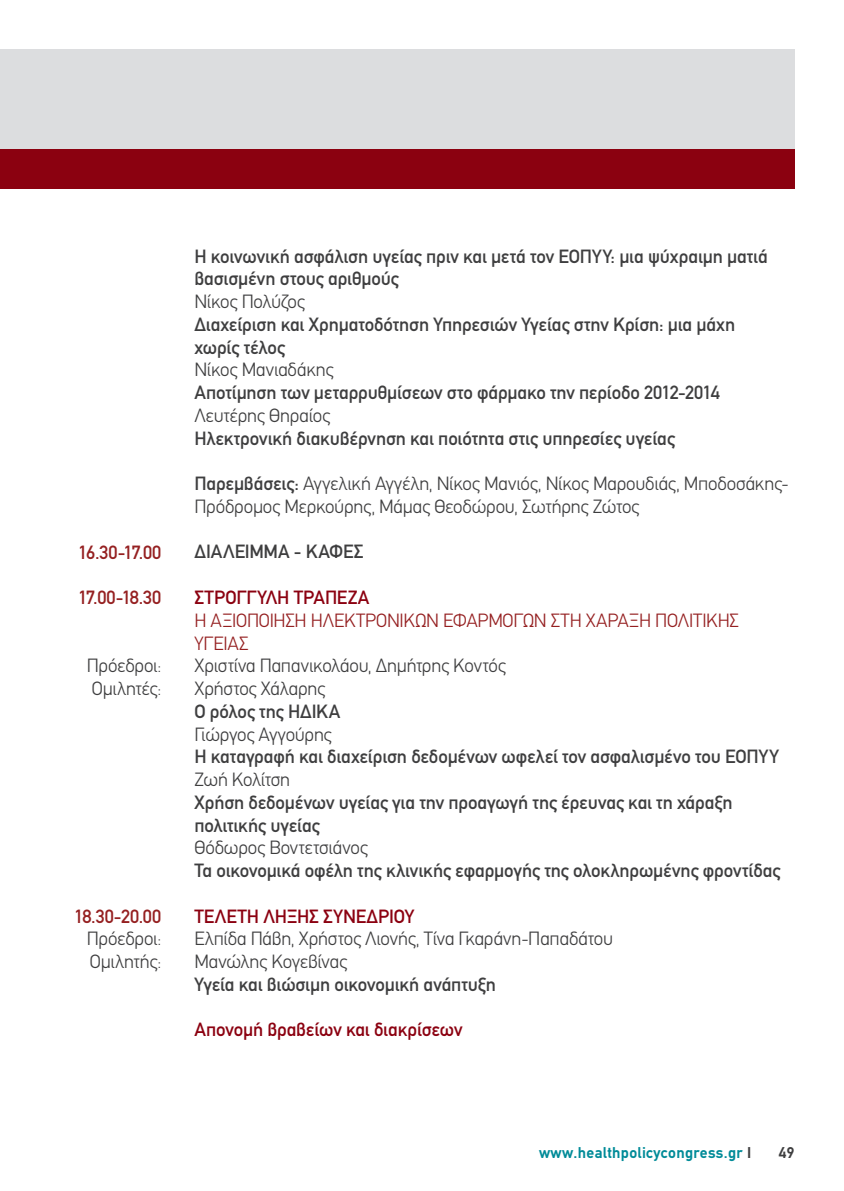
<style>
.page{position:relative;width:844px;height:1191px;background:#fff}
.page>*{position:absolute;margin:0;border:0;box-sizing:border-box;transform-origin:0 0}
.t1{font:500 19.25px/22.8px "PF Din Text";letter-spacing:-.005em;color:#3e3e3f}
.t2{font:300 19.25px/22.8px "PF Din Text";letter-spacing:-.01em;color:#3e3e3f}
.t3{font:500 19.25px "PF Din Text";letter-spacing:-.005em;color:#8b0110}
.t4{font:300 19.25px/22.8px "PF Din Text";letter-spacing:-.01em;color:#952021}
.t5{font:500 19.25px "PF Din Text";letter-spacing:-.005em;color:#952021}
.t6{font:700 15.75px "PF Din Text";letter-spacing:.02em;color:#008b98}
.t7{font:700 15.75px "PF Din Text";color:#3e3e3f}
.s1{font-weight:500}
.s2{color:#3e3e3f}
</style>
<div class="page">
<div style="left:0;top:50px;width:794px;height:99px;background:#dcdddf"></div>
<div style="left:0;top:149px;width:794px;height:40px;background:#8b0110"></div>
<p class="t5" style="left:79px;top:541px;width:84px">16.30-17.00</p>
<p class="t5" style="left:78px;top:586px;width:84px">17.00-18.30</p>
<p class="t2" style="left:87px;top:654px;width:76px">Πρόεδροι:<br>Ομιλητές:</p>
<p class="t5" style="left:75px;top:905px;width:88px">18.30-20.00</p>
<p class="t2" style="left:87px;top:927px;width:76px">Πρόεδροι:<br>Ομιλητής:</p>
<p class="t1" style="left:194px;top:245px;width:574px">Η κοινωνική ασφάλιση υγείας πριν και μετά τον ΕΟΠΥΥ: μια ψύχραιμη ματιά βασισμένη στους αριθμούς</p>
<p class="t2" style="left:194px;top:290px;width:112px">Νίκος Πολύζος</p>
<p class="t1" style="left:194px;top:313px;width:542px">Διαχείριση και Χρηματοδότηση Υπηρεσιών Υγείας στην Κρίση: μια μάχη χωρίς τέλος</p>
<p class="t2" style="left:194px;top:358px;width:141px">Νίκος Μανιαδάκης</p>
<p class="t1" style="left:194px;top:381px;width:527px">Αποτίμηση των μεταρρυθμίσεων στο φάρμακο την περίοδο 2012-2014</p>
<p class="t2" style="left:194px;top:404px;width:137px">Λευτέρης Θηραίος</p>
<p class="t1" style="left:194px;top:427px;width:482px">Hλεκτρονική διακυβέρνηση και ποιότητα στις υπηρεσίες υγείας</p>
<p class="t2" style="left:194px;top:472px;width:595px"><span class="s1">Παρεμβάσεις:</span> Αγγελική Αγγέλη, Νίκος Μανιός, Νίκος Μαρουδιάς, Μποδοσάκης-<br>Πρόδρομος Μερκούρης, Μάμας Θεοδώρου, Σωτήρης Ζώτος</p>
<p class="t1" style="left:194px;top:540px;width:170px">ΔΙΑΛΕΙΜΜΑ - ΚΑΦΕΣ</p>
<p class="t3" style="left:194px;top:586px;width:176px">ΣΤΡΟΓΓΥΛΗ ΤΡΑΠΕΖΑ</p>
<p class="t4" style="left:194px;top:609px;width:546px">Η ΑΞΙΟΠΟΙΗΣΗ ΗΛΕΚΤΡΟΝΙΚΩΝ ΕΦΑΡΜΟΓΩΝ ΣΤΗ ΧΑΡΑΞΗ ΠΟΛΙΤΙΚΗΣ<br>ΥΓΕΙΑΣ</p>
<p class="t2" style="left:194px;top:654px;width:313px">Χριστίνα Παπανικολάου, Δημήτρης Κοντός<br>Χρήστος Χάλαρης</p>
<p class="t1" style="left:194px;top:700px;width:147px">Ο ρόλος της ΗΔΙΚΑ</p>
<p class="t2" style="left:194px;top:722px;width:139px">Γιώργος Αγγούρης</p>
<p class="t1" style="left:194px;top:745px;width:585px">Η καταγραφή και διαχείριση δεδομένων ωφελεί τον ασφαλισμένο του ΕΟΠΥΥ</p>
<p class="t2" style="left:194px;top:768px;width:97px">Ζωή Κολίτση</p>
<p class="t1" style="left:194px;top:791px;width:539px">Χρήση δεδομένων υγείας για την προαγωγή της έρευνας και τη χάραξη πολιτικής υγείας</p>
<p class="t2" style="left:194px;top:836px;width:175px">Θόδωρος Βοντετσιάνος</p>
<p class="t1" style="left:194px;top:859px;width:587px">Τα οικονομικά οφέλη της κλινικής εφαρμογής της ολοκληρωμένης φροντίδας</p>
<p class="t3" style="left:194px;top:905px;width:221px">ΤΕΛΕΤΗ ΛΗΞΗΣ ΣΥΝΕΔΡΙΟΥ</p>
<p class="t2" style="left:194px;top:927px;width:420px">Ελπίδα Πάβη, Χρήστος Λιονής, Τίνα Γκαράνη-Παπαδάτου<br>Μανώλης Κογεβίνας</p>
<p class="t1" style="left:194px;top:973px;width:303px">Υγεία και βιώσιμη οικονομική ανάπτυξη</p>
<p class="t3" style="left:194px;top:1018px;width:269px">Απονομή βραβείων και διακρίσεων</p>
<p class="t6" style="left:539px;top:1143px;width:214px">www.healthpolicycongress.gr <span class="s2">I</span></p>
<p class="t7" style="left:778px;top:1143px;width:17px">49</p>
</div>
